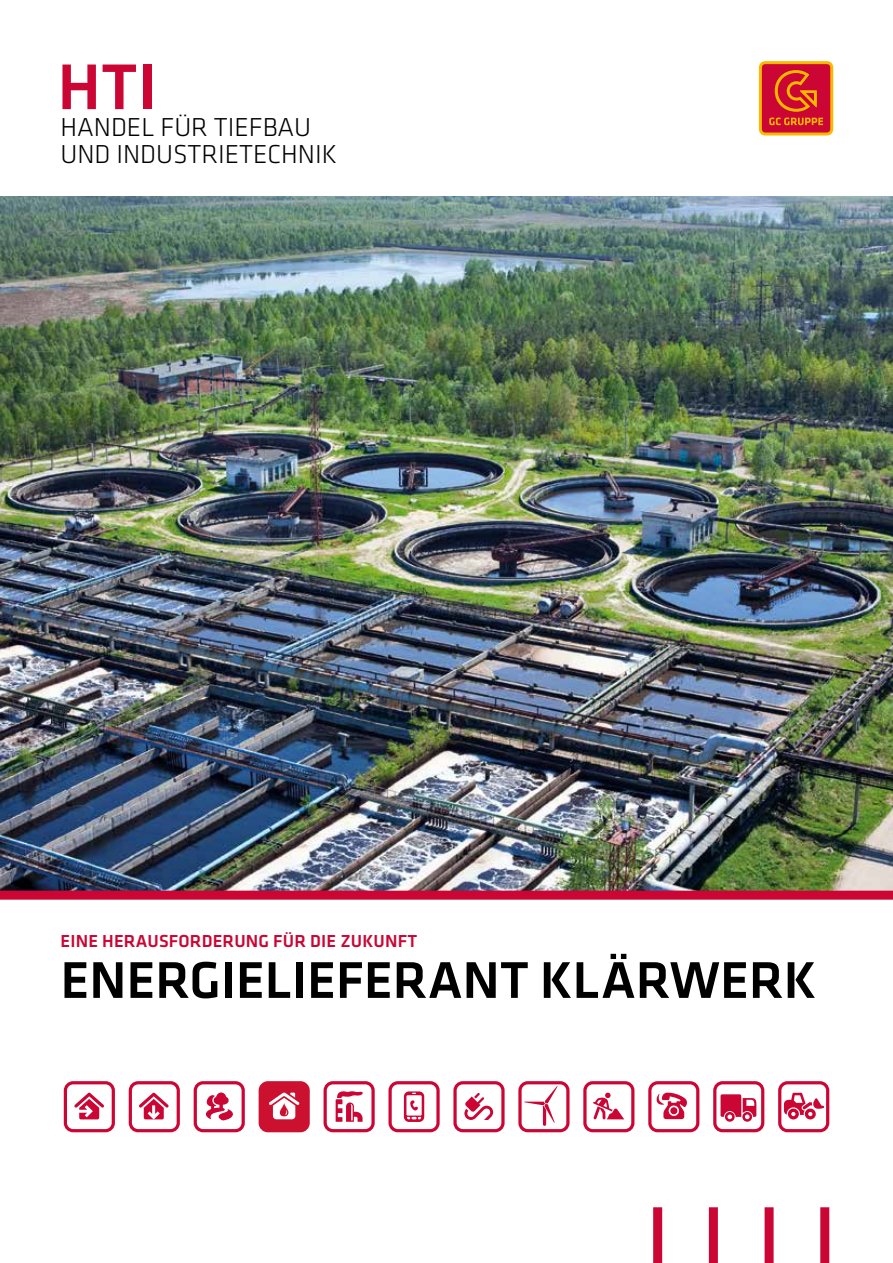
<style>
.page{position:relative;width:893px;height:1263px;background:#fff}
.page>*{position:absolute;margin:0;border:0;box-sizing:border-box;transform-origin:0 0}
.t1{font:500 63.75px "GC Klavika Head";color:#cb0634}
.t2{font:500 51px "GC Klavika Head";color:#000}
.t3{font:300 26.85px/26.8px "GC Klavika";color:#000}
.t4{font:500 18px "GC Klavika";letter-spacing:.01em;color:#cb0634}
</style>
<div class="page">
<div style="left:759px;top:61px;width:74px;height:74px;background:linear-gradient(to bottom,#f8ac03,#f8ae03);border-radius:7px"></div>
<div style="left:762px;top:64px;width:68px;height:69px;background:#cb0634;border-radius:4px"></div>
<svg style="left:775px;top:70px;width:42px;height:42px"></svg>
<svg style="left:769px;top:118px;width:54px;height:7px"></svg>
<div style="left:820px;top:1207px;width:9px;height:56px;background:#cb0634"></div>
<div style="left:765px;top:1207px;width:9px;height:56px;background:#cb0634"></div>
<div style="left:709px;top:1207px;width:9px;height:56px;background:#cb0634"></div>
<div style="left:653px;top:1207px;width:9px;height:56px;background:#cb0634"></div>
<div style="left:778px;top:1081px;width:51px;height:51px;border:3px solid #cb0634;border-radius:8px"></div>
<svg style="left:784px;top:1093px;width:40px;height:26px"></svg>
<div style="left:64px;top:1081px;width:51px;height:51px;border:3px solid #cb0634;border-radius:8px"></div>
<svg style="left:74px;top:1092px;width:30px;height:27px"></svg>
<div style="left:129px;top:1081px;width:51px;height:51px;border:3px solid #cb0634;border-radius:8px"></div>
<svg style="left:139px;top:1092px;width:30px;height:28px"></svg>
<div style="left:194px;top:1081px;width:51px;height:51px;border:3px solid #cb0634;border-radius:8px"></div>
<svg style="left:206px;top:1092px;width:27px;height:28px"></svg>
<div style="left:259px;top:1081px;width:51px;height:51px;background:#cc1030;border-radius:9px"></div>
<svg style="left:269px;top:1092px;width:31px;height:27px"></svg>
<div style="left:324px;top:1081px;width:51px;height:51px;border:3px solid #cb0634;border-radius:8px"></div>
<svg style="left:336px;top:1091px;width:27px;height:31px"></svg>
<div style="left:388px;top:1081px;width:52px;height:51px;border:3px solid #cb0634;border-radius:8px"></div>
<svg style="left:404px;top:1091px;width:20px;height:31px"></svg>
<div style="left:453px;top:1081px;width:52px;height:51px;border:3px solid #cb0634;border-radius:8px"></div>
<svg style="left:464px;top:1093px;width:29px;height:27px"></svg>
<div style="left:518px;top:1081px;width:51px;height:51px;border:3px solid #cb0634;border-radius:8px"></div>
<svg style="left:524px;top:1086px;width:34px;height:40px"></svg>
<div style="left:583px;top:1081px;width:51px;height:51px;border:3px solid #cb0634;border-radius:8px"></div>
<svg style="left:593px;top:1092px;width:31px;height:27px"></svg>
<div style="left:648px;top:1081px;width:51px;height:51px;border:3px solid #cb0634;border-radius:8px"></div>
<svg style="left:656px;top:1092px;width:31px;height:27px"></svg>
<div style="left:713px;top:1081px;width:51px;height:51px;border:3px solid #cb0634;border-radius:8px"></div>
<svg style="left:720px;top:1094px;width:37px;height:28px"></svg>
<img style="left:0;top:196px;width:893px;height:695px">
<div style="left:0;top:891px;width:893px;height:9px;background:#cb0634"></div>
<h1 class="t1" style="left:57px;top:42px;width:69px">HTI</h1>
<p class="t3" style="left:60px;top:113px;width:278px">HANDEL FÜR TIEFBAU<br>UND INDUSTRIETECHNIK</p>
<p class="t4" style="left:60px;top:929px;width:358px">EINE HERAUSFORDERUNG FÜR DIE ZUKUNFT</p>
<h2 class="t2" style="left:60px;top:944px;width:752px">ENERGIELIEFERANT KLÄRWERK</h2>
</div>
